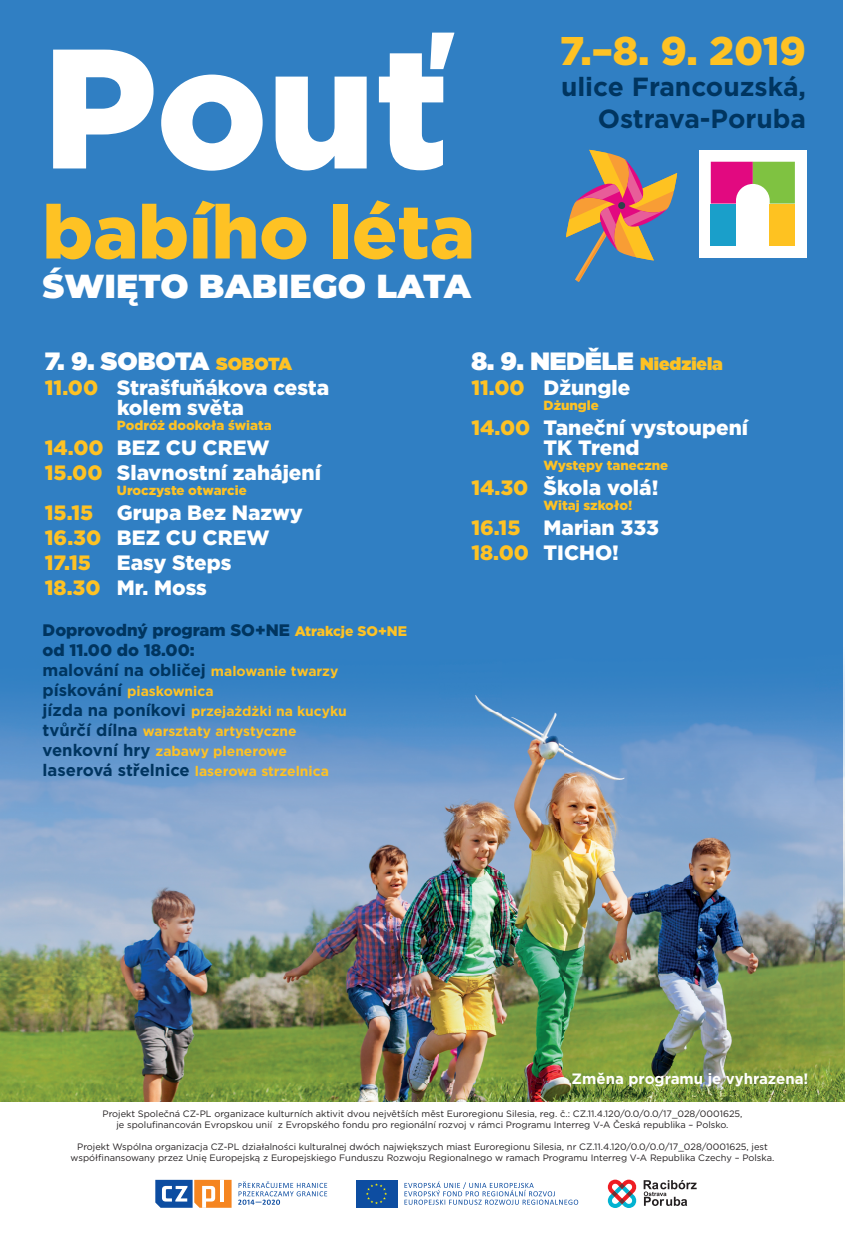
<style>
.page{position:relative;width:845px;height:1245px;background:#fff}
.page>*{position:absolute;margin:0;border:0;box-sizing:border-box;transform-origin:0 0}
.t1{font:900 169.75px "Gotham";color:#fff}
.t2{font:900 75px "Gotham";color:#fec224}
.t3{font:900 40px "Gotham";color:#fec224}
.t4{font:900 33.25px "Montserrat";letter-spacing:.005em;color:#fff}
.t5{font:700 26.25px "Gotham";color:#003560}
.t6{font:900 25px "Gotham";color:#fff}
.t7{font:900 20.75px/24.9px "Gotham";color:#fff}
.t8{font:900 16.65px/20px "Gotham";color:#003560}
.t9{font:700 15px "Gotham";color:#fff}
.t10{font:700 13.88px/20px "Gotham";color:#fec224}
.t11{font:900 13.25px "Gotham";color:#fec224}
.t12{font:9.25px/11.1px "Gotham";color:#231f20;text-align:center}
.s1{font-size:17.5px;color:#fec224}
.s2{color:#fec224}
.s3{font-size:13.88px;color:#fec224}
.s4{font-weight:700}
.s5{font-weight:700;font-size:13.88px;color:#fec224}
.s6{font-size:16.65px;color:#003560}
</style>
<div class="page">
<div style="left:0;top:0;width:842px;height:1101px;background:#307fc3"></div>
<svg style="left:566px;top:150px;width:110px;height:132px"></svg>
<div style="left:698px;top:150px;width:108px;height:107px;background:#fff"></div>
<svg style="left:710px;top:162px;width:84px;height:41px;background:#bd7d7a"></svg>
<div style="left:769px;top:203px;width:25px;height:42px;background:#fec221"></div>
<div style="left:710px;top:203px;width:25px;height:42px;background:#1a9fca"></div>
<svg style="left:607px;top:1179px;width:29px;height:28px"></svg>
<svg style="left:643px;top:1180px;width:53px;height:25px"></svg>
<svg style="left:238px;top:1181px;width:89px;height:23px"></svg>
<svg style="left:155px;top:1179px;width:76px;height:28px"></svg>
<hr style="left:220px;top:1179px;width:4px;height:22px;background:#fff">
<div style="left:355px;top:1179px;width:42px;height:28px;background:#0d4da1"></div>
<svg style="left:366px;top:1183px;width:21px;height:21px"></svg>
<svg style="left:404px;top:1181px;width:174px;height:23px"></svg>
<svg style="left:842px;top:646px;width:2px;height:13px"></svg>
<img style="left:0;top:659px;width:844px;height:442px">
<h1 class="t1" style="left:43px;top:-9px;width:407px">Pouť</h1>
<h2 class="t2" style="left:43px;top:180px;width:433px">babího léta</h2>
<h3 class="t4" style="left:43px;top:262px;width:429px">ŚWIĘTO BABIEGO LATA</h3>
<h3 class="t3" style="left:559px;top:23px;width:248px">7.–8. 9. 2019</h3>
<h3 class="t5" style="left:560px;top:69px;width:246px">ulice Francouzská,</h3>
<h3 class="t5" style="left:597px;top:101px;width:210px">Ostrava-Poruba</h3>
<h3 class="t6" style="left:45px;top:343px;width:249px">7. 9. SOBOTA <span class="s1">SOBOTA</span></h3>
<h3 class="t7" style="left:117px;top:377px;width:214px;line-height:20px;text-indent:-72px"><span class="s2">11.00</span> Strašfuňákova cesta kolem světa</h3>
<h3 class="t11" style="left:117px;top:416px;width:156px">Podróż dookoła świata</h3>
<h3 class="t7" style="left:45px;top:435px;width:277px"><span class="s2">14.00</span> BEZ CU CREW<br><span class="s2">15.00</span> Slavnostní zahájení</h3>
<h3 class="t11" style="left:117px;top:481px;width:131px">Uroczyste otwarcie</h3>
<h3 class="t7" style="left:45px;top:500px;width:259px"><span class="s2">15.15</span> Grupa Bez Nazwy<br><span class="s2">16.30</span> BEZ CU CREW<br><span class="s2">17.15</span></h3>
<h3 class="t7" style="left:45px;top:549px;width:188px;text-indent:72px">Easy Steps<br><span class="s2">18.30</span> Mr. Moss</h3>
<h3 class="t8" style="left:43px;top:619px;width:366px">Doprovodný program SO+NE <span class="s3">Atrakcje SO+NE </span>od 11.00 do 18.00:<br><span class="s4">malování na obličej</span> <span class="s5">malowanie twarzy</span></h3>
<h3 class="t10" style="left:43px;top:681px;width:305px"><span class="s6">pískování</span> piaskownica<br><span class="s6">jízda na poníkovi</span> przejażdżki na kucyku <span class="s6">tvůrčí dílna</span> warsztaty artystyczne <span class="s6">venkovní hry</span> zabawy plenerowe <span class="s6">laserová střelnice</span> laserowa strzelnica</h3>
<h3 class="t6" style="left:471px;top:343px;width:253px">8. 9. NEDĚLE <span class="s1">Niedziela</span></h3>
<h3 class="t7" style="left:471px;top:375px;width:160px"><span class="s2">11.00</span> Džungle</h3>
<h3 class="t11" style="left:543px;top:396px;width:57px">Dżungle</h3>
<h3 class="t7" style="left:543px;top:417px;width:206px;line-height:20px;text-indent:-72px"><span class="s2">14.00</span> Taneční vystoupení<br>TK Trend</h3>
<h3 class="t11" style="left:543px;top:456px;width:126px">Występy taneczne</h3>
<h3 class="t7" style="left:471px;top:475px;width:188px"><span class="s2">14.30</span> Škola volá!</h3>
<h3 class="t11" style="left:543px;top:496px;width:90px">Witaj szkoło!</h3>
<h3 class="t7" style="left:471px;top:515px;width:189px"><span class="s2">16.15</span> Marian 333<br><span class="s2">18.00</span> TICHO!</h3>
<h3 class="t9" style="left:571px;top:1068px;width:238px">Změna programu je vyhrazena!</h3>
<p class="t12" style="left:102px;top:1107px;width:641px">Projekt Společná CZ-PL organizace kulturních aktivit dvou největších měst Euroregionu Silesia, reg. č.: CZ.11.4.120/0.0/0.0/17_028/0001625, je spolufinancován Evropskou unií z Evropského fondu pro regionální rozvoj v rámci Programu Interreg V-A Česká republika – Polsko.</p>
<p class="t12" style="left:71px;top:1141px;width:704px">Projekt Wspólna organizacja CZ-PL działalności kulturalnej dwóch największych miast Euroregionu Silesia, nr CZ.11.4.120/0.0/0.0/17_028/0001625, jest współfinansowany przez Unię Europejską z Europejskiego Funduszu Rozwoju Regionalnego w ramach Programu Interreg V-A Republika Czechy – Polska.</p>
</div>
